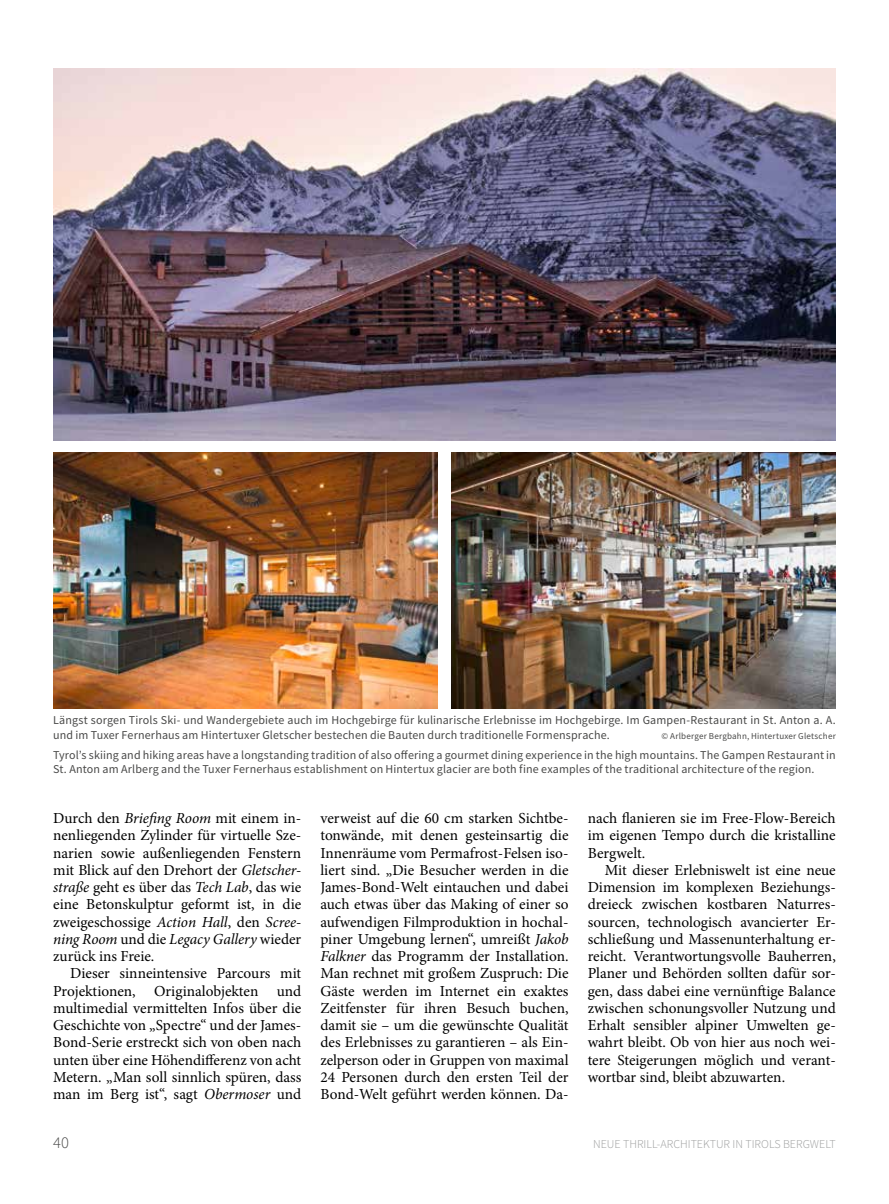
<style>
.page{position:relative;width:889px;height:1204px;background:#fff}
.page>*{position:absolute;margin:0;border:0;box-sizing:border-box;transform-origin:0 0}
.t1{font:300 16.5px "Source Sans Pro";color:#494948}
.t2{font:15.3px/17.2px "Minion Pro";color:#000;text-align:justify}
.t3{font:12px/14.2px "Source Sans Pro";letter-spacing:.01em;color:#494948}
.t4{font:300 12px "Source Sans Pro";color:#9c9d9d}
.t5{font:9px "Source Sans Pro";letter-spacing:.025em;color:#494948}
.s1{font-style:italic}
</style>
<div class="page">
<img style="left:53px;top:69px;width:783px;height:372px">
<img style="left:53px;top:452px;width:385px;height:257px">
<img style="left:451px;top:452px;width:385px;height:257px">
<p class="t3" style="left:53px;top:713px;width:784px">Längst sorgen Tirols Ski- und Wandergebiete auch im Hochgebirge für kulinarische Erlebnisse im Hochgebirge. Im Gampen-Restaurant in St. Anton a. A. und im Tuxer Fernerhaus am Hintertuxer Gletscher bestechen die Bauten durch traditionelle Formensprache.</p>
<p class="t5" style="left:661px;top:729px;width:176px">© Arlberger Bergbahn, Hintertuxer Gletscher</p>
<p class="t3" style="left:53px;top:748px;width:784px">Tyrol’s skiing and hiking areas have a longstanding tradition of also offering a gourmet dining experience in the high mountains. The Gampen Restaurant in<br>St. Anton am Arlberg and the Tuxer Fernerhaus establishment on Hintertux glacier are both fine examples of the traditional architecture of the region.</p>
<p class="t2" style="left:53px;top:809px;width:250px">Durch den <span class="s1">Briefing Room</span> mit einem in&shy;nenliegenden Zylinder für virtuelle Sze&shy;narien sowie außenliegenden Fenstern mit Blick auf den Drehort der <span class="s1">Gletscher&shy;straße</span> geht es über das <span class="s1">Tech Lab</span>, das wie eine Betonskulptur geformt ist, in die zweigeschossige <span class="s1">Action Hall</span>, den <span class="s1">Scree&shy;ning Room</span> und die <span class="s1">Legacy Gallery</span> wieder zurück ins Freie.</p>
<p class="t2" style="left:53px;top:964px;width:250px;text-indent:17px">Dieser sinneintensive Parcours mit Projektionen, Originalobjekten und multimedial vermittelten Infos über die Geschichte von „Spectre“ und der James-Bond-Serie erstreckt sich von oben nach unten über eine Höhendifferenz von acht Metern. „Man soll sinnlich spüren, dass man im Berg ist“, sagt <span class="s1">Obermoser</span> und</p>
<p class="t2" style="left:320px;top:809px;width:250px">verweist auf die 60 cm starken Sichtbe&shy;tonwände, mit denen gesteinsartig die Innenräume vom Permafrost-Felsen iso&shy;liert sind. „Die Besucher werden in die James-Bond-Welt eintauchen und dabei auch etwas über das Making of einer so aufwendigen Filmproduktion in hochal&shy;piner Umgebung lernen“, umreißt <span class="s1">Jakob Falkner</span> das Programm der Installation.<br>Man rechnet mit großem Zuspruch: Die Gäste werden im Internet ein exaktes Zeitfenster für ihren Besuch buchen, damit sie – um die gewünschte Qualität des Erlebnisses zu garantieren – als Ein&shy;zelperson oder in Gruppen von maximal 24 Personen durch den ersten Teil der Bond-Welt geführt werden können. Da-</p>
<p class="t2" style="left:587px;top:809px;width:250px">nach flanieren sie im Free-Flow-Bereich im eigenen Tempo durch die kristalline Bergwelt.</p>
<p class="t2" style="left:587px;top:861px;width:250px;text-indent:17px">Mit dieser Erlebniswelt ist eine neue Dimension im komplexen Beziehungs&shy;dreieck zwischen kostbaren Naturres&shy;sourcen, technologisch avancierter Er&shy;schließung und Massenunterhaltung er&shy;reicht. Verantwortungsvolle Bauherren, Planer und Behörden sollten dafür sor&shy;gen, dass dabei eine vernünftige Balance zwischen schonungsvoller Nutzung und Erhalt sensibler alpiner Umwelten ge&shy;wahrt bleibt. Ob von hier aus noch wei&shy;tere Steigerungen möglich und verant&shy;wortbar sind, bleibt abzuwarten.</p>
<p class="t1" style="left:53px;top:1132px;width:17px">40</p>
<p class="t4" style="left:593px;top:1136px;width:244px">NEUE THRILL-ARCHITEKTUR IN TIROLS BERGWELT</p>
</div>
